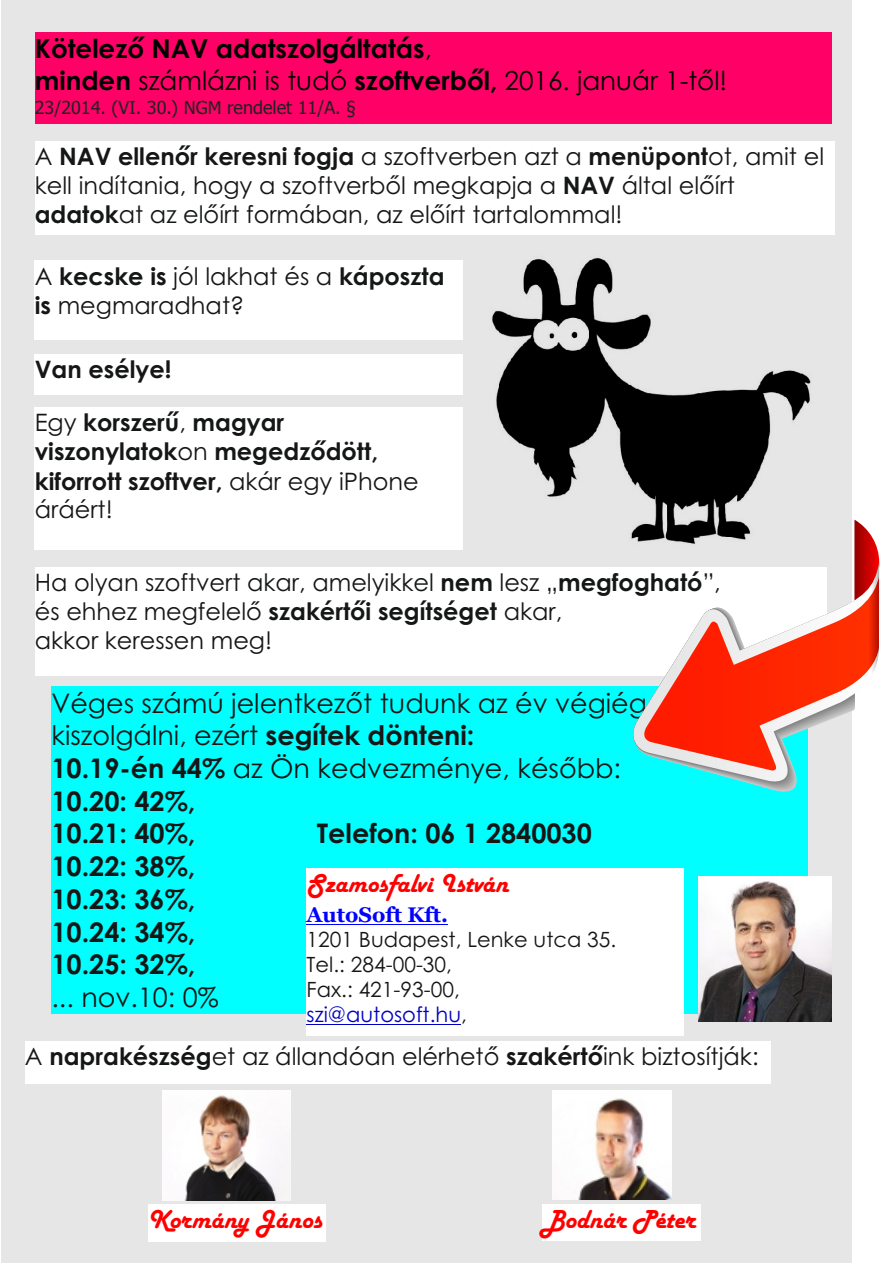
<style>
.page{position:relative;width:893px;height:1263px;background:#fff}
.page>*{position:absolute;margin:0;border:0;box-sizing:border-box;transform-origin:0 0}
.t1{font:27px/32.7px "Century Gothic";color:#151616}
.t2{font:700 27px/32.7px "Century Gothic";color:#151616;text-align:justify}
.t3{font:27px "Harlow Solid";color:#f00}
.t4{font:700 26.1px/31.7px "Century Gothic";color:#000}
.t5{font:24px/29.1px "Century Gothic";color:#151616}
.t6{font:700 24px/29px "Century Gothic";color:#151616}
.t7{font:21px/25px "Century Gothic";color:#151616}
.t8{font:700 21px "Georgia";color:#00f}
.t9{font:18px "Tahoma";color:#222}
.s1{font-weight:400}
.s2{font-weight:700}
.s3{color:#0000c4}
</style>
<div class="page">
<div style="left:1px;top:0;width:850px;height:1263px;background:#e6e6e6"></div>
<div style="left:35px;top:567px;width:791px;height:108px;background:#fff"></div>
<div style="left:51px;top:686px;width:757px;height:328px;background:#0ff"></div>
<svg style="left:759px;top:520px;width:120px;height:277px"></svg>
<svg style="left:633px;top:562px;width:246px;height:224px"></svg>
<svg style="left:642px;top:577px;width:237px;height:195px"></svg>
<div style="left:35px;top:261px;width:428px;height:79px;background:#fff"></div>
<div style="left:35px;top:354px;width:428px;height:41px;background:#fff"></div>
<div style="left:35px;top:407px;width:428px;height:143px;background:#fff"></div>
<div style="left:25px;top:1041px;width:746px;height:42px;background:#fff"></div>
<div style="left:542px;top:1204px;width:159px;height:36px;background:#fff"></div>
<img style="left:698px;top:876px;width:134px;height:146px">
<img style="left:552px;top:1091px;width:119px;height:108px">
<div style="left:307px;top:868px;width:377px;height:168px;background:#fff"></div>
<hr style="left:307px;top:924px;width:141px;height:1px;background:#00f">
<hr style="left:307px;top:1024px;width:154px;height:1px;background:#0000c4">
<div style="left:148px;top:1204px;width:177px;height:37px;background:#fff"></div>
<img style="left:162px;top:1090px;width:128px;height:110px">
<img style="left:492px;top:258px;width:335px;height:299px">
<div style="left:35px;top:32px;width:796px;height:91px;background:#f06"></div>
<div style="left:35px;top:141px;width:799px;height:93px;background:#fff"></div>
<p class="t4" style="left:35px;top:35px;width:694px">Kötelező NAV adatszolgáltatás<span class="s1">,<br></span>minden <span class="s1">számlázni is tudó</span> szoftverből, <span class="s1">2016. január 1-től!</span></p>
<p class="t9" style="left:35px;top:100px;width:323px">23/2014. (VI. 30.) NGM rendelet 11/A. §</p>
<p class="t5" style="left:35px;top:144px;width:791px">A <span class="s2">NAV ellenőr keresni fogja</span> a szoftverben azt a <span class="s2">menüpont</span>ot, amit el kell indítania, hogy a szoftverből megkapja a <span class="s2">NAV</span> által előírt <span class="s2">adatok</span>at az előírt formában, az előírt tartalommal!</p>
<p class="t5" style="left:35px;top:263px;width:411px">A <span class="s2">kecske is</span> jól lakhat és a <span class="s2">káposzta is</span> megmaradhat?</p>
<p class="t6" style="left:35px;top:357px;width:138px">Van esélye!</p>
<p class="t6" style="left:35px;top:410px;width:385px"><span class="s1">Egy</span> korszerű<span class="s1">,</span> magyar viszonylatok<span class="s1">on</span> megedződött, kiforrott szoftver, <span class="s1">akár egy iPhone áráért!</span></p>
<p class="t5" style="left:35px;top:570px;width:688px">Ha olyan szoftvert akar, amelyikkel <span class="s2">nem</span> lesz „<span class="s2">megfogható</span>”, és ehhez megfelelő <span class="s2">szakértői segítséget</span> akar,<br>akkor keressen meg!</p>
<p class="t1" style="left:51px;top:689px;width:597px">Véges számú jelentkezőt tudunk az év végiég kiszolgálni, ezért <span class="s2">segítek dönteni:<br>10.19-én 44%</span> az Ön kedvezménye, később:<br><span class="s2">10.20: 42%,<br>10.21: 40%,</span></p>
<p class="t2" style="left:317px;top:820px;width:276px">Telefon: 06 1 2840030</p>
<p class="t2" style="left:51px;top:852px;width:146px">10.22: 38%, 10.23: 36%, 10.24: 34%, 10.25: 32%,</p>
<p class="t1" style="left:51px;top:983px;width:169px">... nov.10: 0%</p>
<p class="t3" style="left:307px;top:868px;width:204px">Szamosfalvi István</p>
<p class="t8" style="left:307px;top:906px;width:143px">AutoSoft Kft.</p>
<p class="t7" style="left:307px;top:929px;width:311px">1201 Budapest, Lenke utca 35.<br>Tel.: 284-00-30,<br>Fax.: 421-93-00, <span class="s3">szi@autosoft.hu</span>,</p>
<p class="t5" style="left:25px;top:1044px;width:735px">A <span class="s2">naprakészség</span>et az állandóan elérhető <span class="s2">szakértő</span>ink biztosítják:</p>
<p class="t3" style="left:148px;top:1204px;width:176px">Kormány János</p>
<p class="t3" style="left:542px;top:1204px;width:155px">Bodnár Péter</p>
</div>
